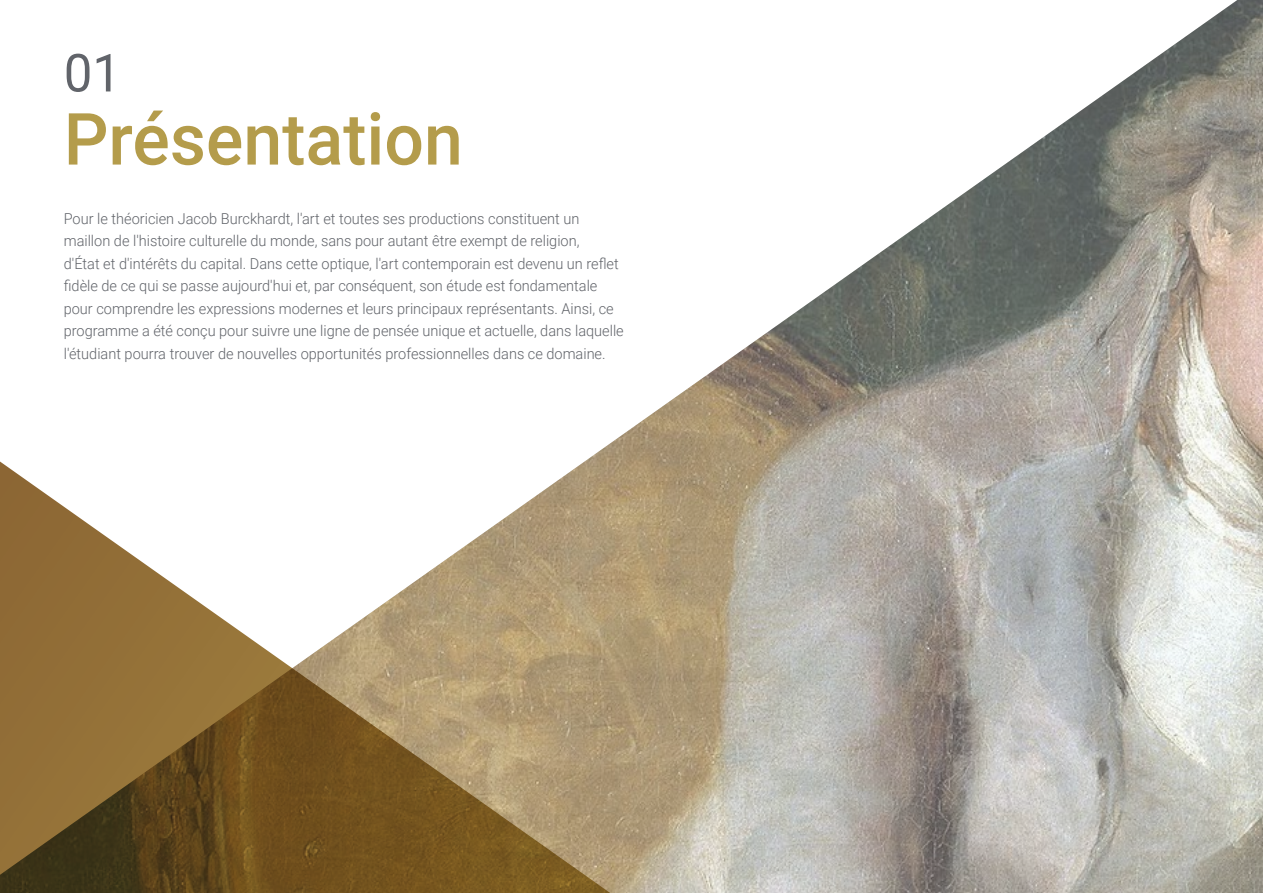
<style>
.page{position:relative;width:1263px;height:893px;background:#fff}
.page>*{position:absolute;margin:0;border:0;box-sizing:border-box;transform-origin:0 0}
.t1{font:500 72px "Roboto";color:#b49c4b}
.t2{font:52.5px "Roboto";color:#61646a}
.t3{font:300 15px/22.5px "Roboto";color:#61646a}
</style>
<div class="page">
<img style="left:606px;top:0;width:657px;height:893px">
<svg style="left:0;top:446px;width:640px;height:447px"></svg>
<h2 class="t2" style="left:64px;top:36px;width:59px">01</h2>
<h1 class="t1" style="left:64px;top:89px;width:401px">Présentation</h1>
<p class="t3" style="left:64px;top:207px;width:561px">Pour le théoricien Jacob Burckhardt, l'art et toutes ses productions constituent un maillon de l'histoire culturelle du monde, sans pour autant être exempt de religion,<br>d'État et d'intérêts du capital. Dans cette optique, l'art contemporain est devenu un reflet fidèle de ce qui se passe aujourd'hui et, par conséquent, son étude est fondamentale pour comprendre les expressions modernes et leurs principaux représentants. Ainsi, ce programme a été conçu pour suivre une ligne de pensée unique et actuelle, dans laquelle l'étudiant pourra trouver de nouvelles opportunités professionnelles dans ce domaine.</p>
</div>
